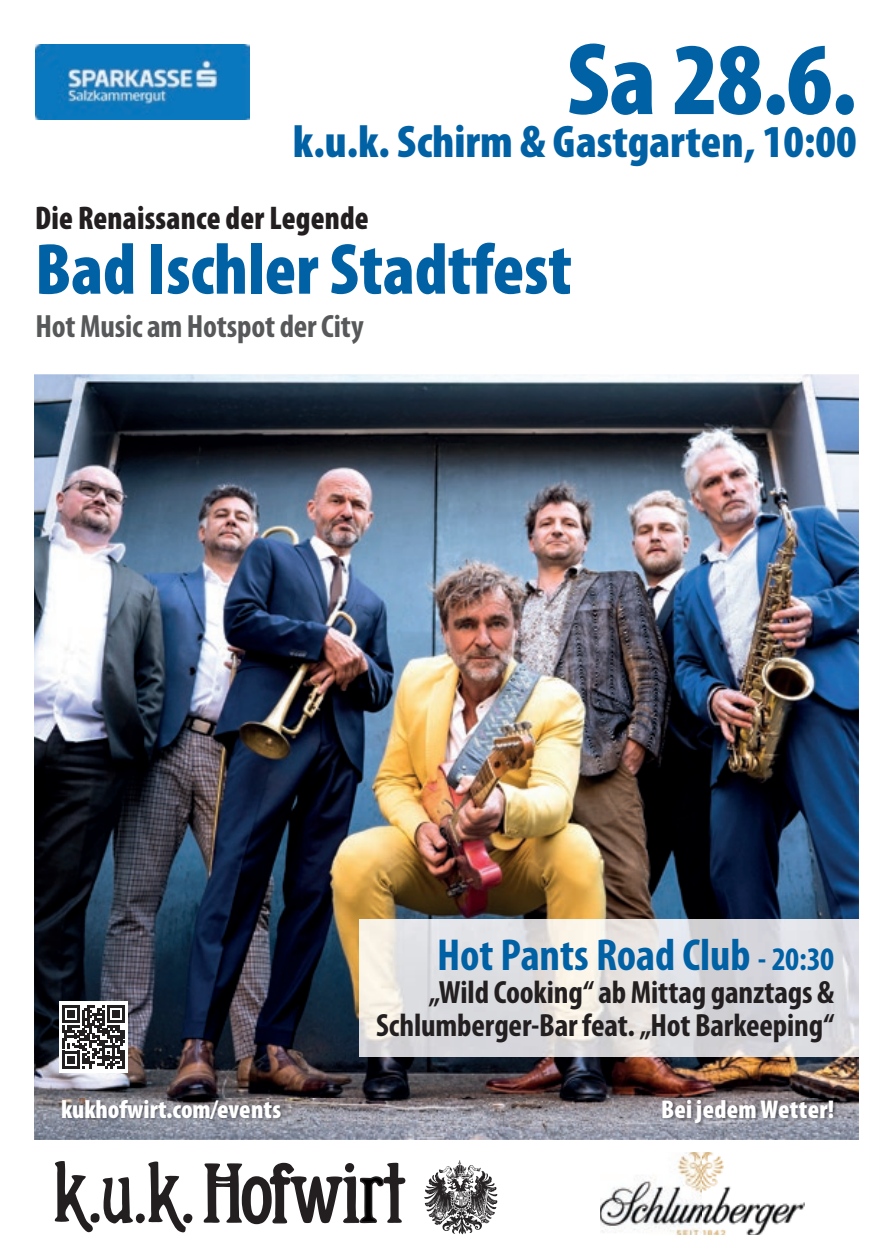
<style>
.page{position:relative;width:893px;height:1259px;background:#fff}
.page>*{position:absolute;margin:0;border:0;box-sizing:border-box;transform-origin:0 0}
.t1{font:900 condensed 103.8px "Myriad Pro";color:#0161a5}
.t2{font:900 condensed 72.9px "Myriad Pro";color:#0161a5}
.t3{font:900 condensed 45.9px "Myriad Pro";color:#0161a5}
.t4{font:700 condensed 45px "Myriad Pro";color:#0161a5}
.t5{font:900 condensed 33px "Myriad Pro";letter-spacing:.005em;color:#231f20;scale:.95 1}
.t6{font:700 condensed 32.4px/33px "Myriad Pro";letter-spacing:-.005em;color:#231f20;text-align:right}
.t7{font:700 condensed 32.4px "Myriad Pro";letter-spacing:-.005em;color:#57585a}
.t8{font:900 condensed 25.8px "Myriad Pro";color:#fff}
.s1{font-size:33px}
</style>
<div class="page">
<img style="left:34px;top:374px;width:825px;height:766px">
<img style="left:359px;top:919px;width:500px;height:138px">
<img style="left:63px;top:1098px;width:773px;height:28px">
<div style="left:59px;top:1001px;width:69px;height:72px;background:#fff"></div>
<svg style="left:62px;top:1005px;width:63px;height:63px"></svg>
<svg style="left:424px;top:1160px;width:73px;height:74px"></svg>
<svg style="left:54px;top:1161px;width:138px;height:71px"></svg>
<svg style="left:203px;top:1162px;width:203px;height:62px"></svg>
<img style="left:600px;top:1152px;width:205px;height:82px">
<img style="left:36px;top:44px;width:213px;height:75px">
<h1 class="t1" style="left:567px;top:22px;width:291px">Sa 28.6.</h1>
<h3 class="t3" style="left:293px;top:116px;width:565px">k.u.k. Schirm &amp; Gastgarten, 10:00</h3>
<p class="t5" style="left:35px;top:199px;width:353px">Die Renaissance der Legende</p>
<h2 class="t2" style="left:35px;top:229px;width:538px">Bad Ischler Stadtfest</h2>
<p class="t7" style="left:36px;top:306px;width:330px">Hot Music am Hotspot der City</p>
<h3 class="t4" style="left:437px;top:926px;width:399px">Hot Pants Road Club <span class="s1">- 20:30</span></h3>
<p class="t6" style="left:376px;top:975px;width:459px">„Wild Cooking“ ab Mittag ganztags &amp;<br>Schlumberger-Bar feat. „Hot Barkeeping“</p>
<p class="t8" style="left:61px;top:1095px;width:222px">kukhofwirt.com/events</p>
<p class="t8" style="left:661px;top:1095px;width:175px">Bei jedem Wetter!</p>
</div>
